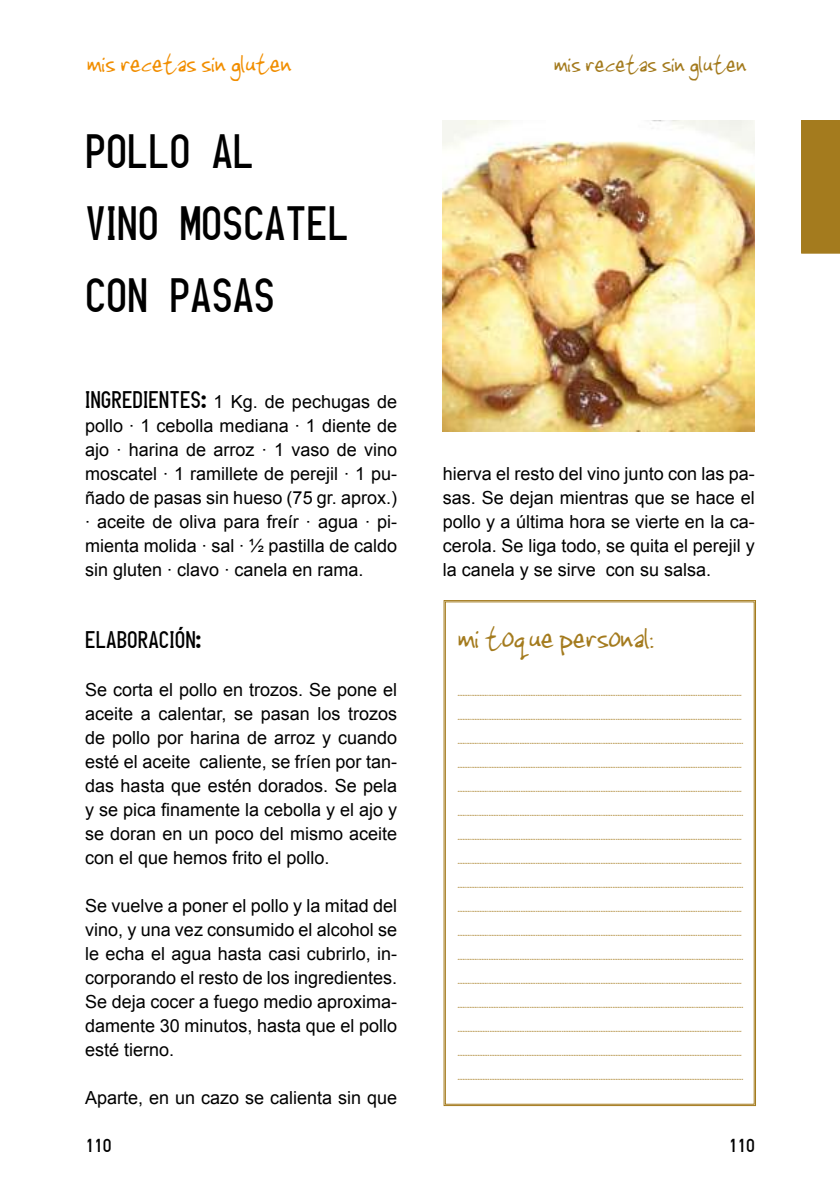
<style>
.page{position:relative;width:840px;height:1191px;background:#fff}
.page>*{position:absolute;margin:0;border:0;box-sizing:border-box;transform-origin:0 0}
.t1{font:48px/72px "One Slot Anderthalb";color:#000}
.t2{font:40px "Jenkinsv 20";color:#a47b1e}
.t3{font:34px "Jenkinsv 20";color:#f18e00}
.t4{font:32px "Jenkinsv 20";color:#a47b1e}
.t5{font:24px "One Slot Anderthalb";color:#000}
.t6{font:20px/24px "Jenkinsv 20";color:#a47b1e;text-align:justify}
.t7{font:20px "One Slot Anderthalb";color:#000}
.t8{font:18px/24px "Arial";color:#000;text-align:justify}
.s1{font-family:"One Slot Anderthalb";font-size:24px}
</style>
<div class="page">
<img style="left:442px;top:120px;width:312px;height:312px">
<svg style="left:443px;top:600px;width:312px;height:506px"></svg>
<div style="left:445px;top:601px;width:309px;height:503px;border:1px solid #a47b1e"></div>
<div style="left:801px;top:120px;width:38px;height:133px;background:#a47b1e"></div>
<h3 class="t3" style="left:86px;top:45px;width:205px">mis recetas sin gluten</h3>
<h1 class="t1" style="left:85px;top:116px;width:265px">POLLO AL<br>VINO MOSCATEL<br>CON PASAS</h1>
<p class="t8" style="left:85px;top:390px;width:313px"><span class="s1">INGREDIENTES:</span> 1 Kg. de pechugas de pollo · 1 cebolla mediana · 1 diente de ajo · harina de arroz · 1 vaso de vino moscatel · 1 ramillete de perejil · 1 pu&shy;ñado de pasas sin hueso (75 gr. aprox.) · aceite de oliva para freír · agua · pi&shy;mienta molida · sal · ½ pastilla de caldo sin gluten · clavo · canela en rama.</p>
<p class="t5" style="left:85px;top:627px;width:117px">ELABORACIÓN:</p>
<p class="t8" style="left:85px;top:678px;width:313px">Se corta el pollo en trozos. Se pone el aceite a calentar, se pasan los trozos de pollo por harina de arroz y cuando esté el aceite caliente, se fríen por tan&shy;das hasta que estén dorados. Se pela y se pica finamente la cebolla y el ajo y se doran en un poco del mismo aceite con el que hemos frito el pollo.</p>
<p class="t8" style="left:85px;top:894px;width:313px">Se vuelve a poner el pollo y la mitad del vino, y una vez consumido el alcohol se le echa el agua hasta casi cubrirlo, in&shy;corporando el resto de los ingredientes.<br>Se deja cocer a fuego medio aproxima&shy;damente 30 minutos, hasta que el pollo esté tierno.</p>
<p class="t8" style="left:85px;top:1086px;width:313px">Aparte, en un cazo se calienta sin que</p>
<p class="t7" style="left:85px;top:1134px;width:28px">110</p>
<h3 class="t4" style="left:553px;top:46px;width:193px">mis recetas sin gluten</h3>
<p class="t8" style="left:442px;top:462px;width:313px">hierva el resto del vino junto con las pa&shy;sas. Se dejan mientras que se hace el pollo y a última hora se vierte en la ca&shy;cerola. Se liga todo, se quita el perejil y la canela y se sirve con su salsa.</p>
<h2 class="t2" style="left:457px;top:616px;width:197px">mi toque personal:</h2>
<p class="t6" style="left:457px;top:679px;width:287px">....................................................................................................................................................................... ....................................................................................................................................................................... ...................................................................................................................................................................... ....................................................................................................................................................................... ....................................................................................................................................................................... ...................................................................................................................................................................... ....................................................................................................................................................................... ....................................................................................................................................................................... ...................................................................................................................................................................... ....................................................................................................................................................................... ....................................................................................................................................................................... ...................................................................................................................................................................... ....................................................................................................................................................................... ...................................................................................................................................................................... ........................................................................................................................................................................ ........................................................................................................................................................................ .........................................................................................................................................................................</p>
<p class="t7" style="left:728px;top:1134px;width:28px">110</p>
</div>
